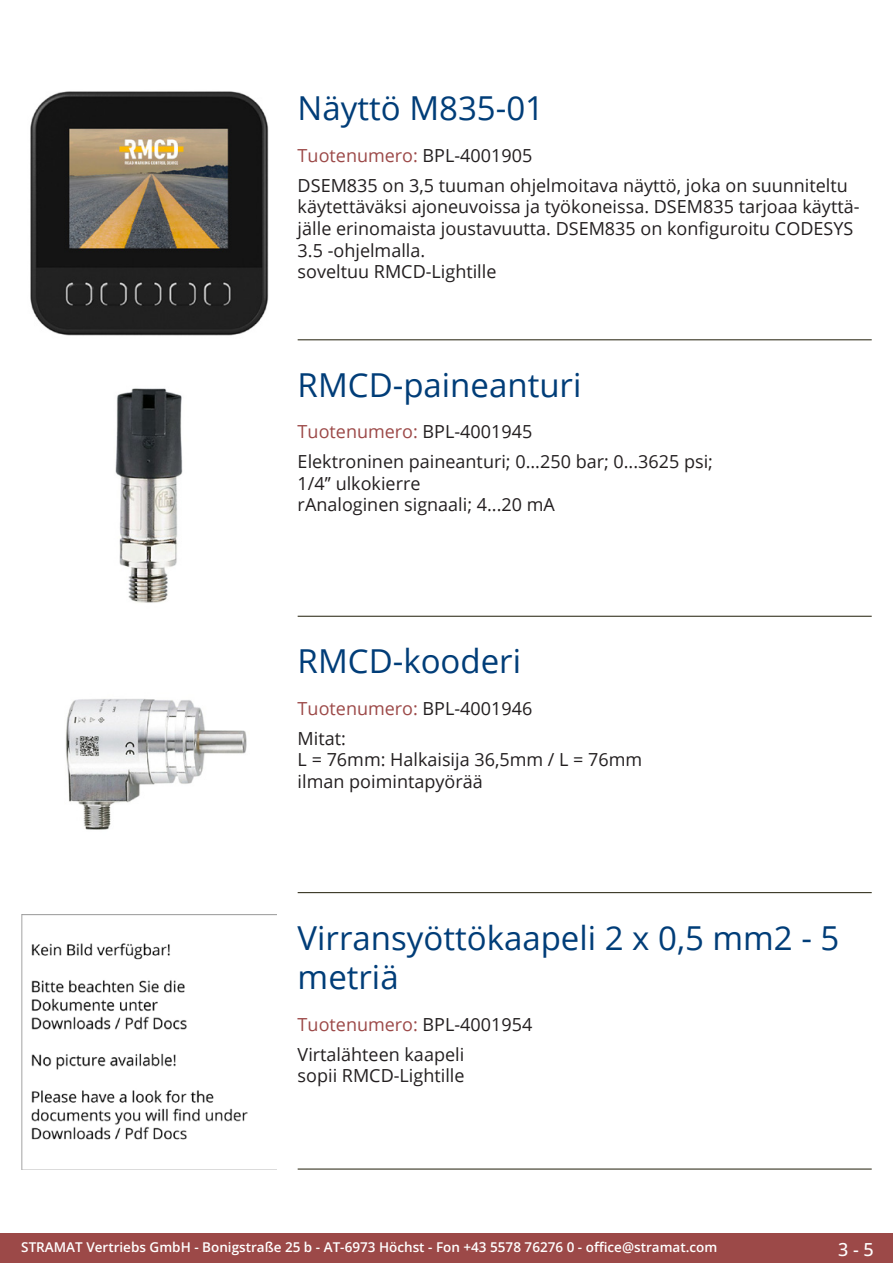
<style>
.page{position:relative;width:893px;height:1263px;background:#fff}
.page>*{position:absolute;margin:0;border:0;box-sizing:border-box;transform-origin:0 0}
.Produkttitel{font:33px/39.6px "Open Sans";color:#003d78}
.Beschreibung_Text{font:18px/21.6px "Open Sans";color:#231f20}
.TechDaten_Überschrif{font:18px "Open Sans";color:#9c4948}
.t1{font:500 18px "Open Sans";color:#fff}
.t2{font:600 13.5px "Open Sans";color:#fff}
.s1{color:#231f20}
</style>
<div class="page">
<div style="left:0;top:1233px;width:893px;height:30px;background:#9c4948"></div>
<hr style="left:298px;top:340px;width:574px;height:1px;background:#201d08">
<hr style="left:298px;top:616px;width:574px;height:1px;background:#201d08">
<hr style="left:298px;top:892px;width:574px;height:1px;background:#201d08">
<hr style="left:298px;top:1169px;width:574px;height:1px;background:#201d08">
<img style="left:30px;top:91px;width:239px;height:245px">
<img style="left:115px;top:388px;width:68px;height:215px">
<img style="left:65px;top:699px;width:182px;height:131px">
<img style="left:21px;top:914px;width:255px;height:255px">
<p class="Produkttitel" style="left:298px;top:88px;width:248px">Näyttö M835-01</p>
<p class="TechDaten_Überschrif" style="left:298px;top:143px;width:236px">Tuotenumero: <span class="s1">BPL-4001905</span></p>
<p class="Beschreibung_Text" style="left:298px;top:174px;width:562px">DSEM835 on 3,5 tuuman ohjelmoitava näyttö, joka on suunniteltu käytettäväksi ajoneuvoissa ja työkoneissa. DSEM835 tarjoaa käyttä&shy;jälle erinomaista joustavuutta. DSEM835 on konfiguroitu CODESYS 3.5 -ohjelmalla.<br>soveltuu RMCD-Lightille</p>
<p class="Produkttitel" style="left:298px;top:364px;width:285px">RMCD-paineanturi</p>
<p class="TechDaten_Überschrif" style="left:298px;top:420px;width:236px">Tuotenumero: <span class="s1">BPL-4001945</span></p>
<p class="Beschreibung_Text" style="left:298px;top:450px;width:417px">Elektroninen paineanturi; 0...250 bar; 0...3625 psi;<br>1/4’’ ulkokierre<br>rAnaloginen signaali; 4...20 mA</p>
<p class="Produkttitel" style="left:298px;top:640px;width:225px">RMCD-kooderi</p>
<p class="TechDaten_Überschrif" style="left:298px;top:696px;width:236px">Tuotenumero: <span class="s1">BPL-4001946</span></p>
<p class="Beschreibung_Text" style="left:298px;top:727px;width:346px">Mitat:<br>L = 76mm: Halkaisija 36,5mm / L = 76mm ilman poimintapyörää</p>
<p class="Produkttitel" style="left:298px;top:917px;width:543px">Virransyöttökaapeli 2 x 0,5 mm2 - 5 metriä</p>
<p class="TechDaten_Überschrif" style="left:298px;top:1012px;width:236px">Tuotenumero: <span class="s1">BPL-4001954</span></p>
<p class="Beschreibung_Text" style="left:298px;top:1043px;width:168px">Virtalähteen kaapeli sopii RMCD-Lightille</p>
<p class="t2" style="left:21px;top:1238px;width:698px">STRAMAT Vertriebs GmbH - Bonigstraße 25 b - AT-6973 Höchst - Fon +43 5578 76276 0 - office@stramat.com</p>
<p class="t1" style="left:838px;top:1237px;width:37px">3 - 5</p>
</div>
